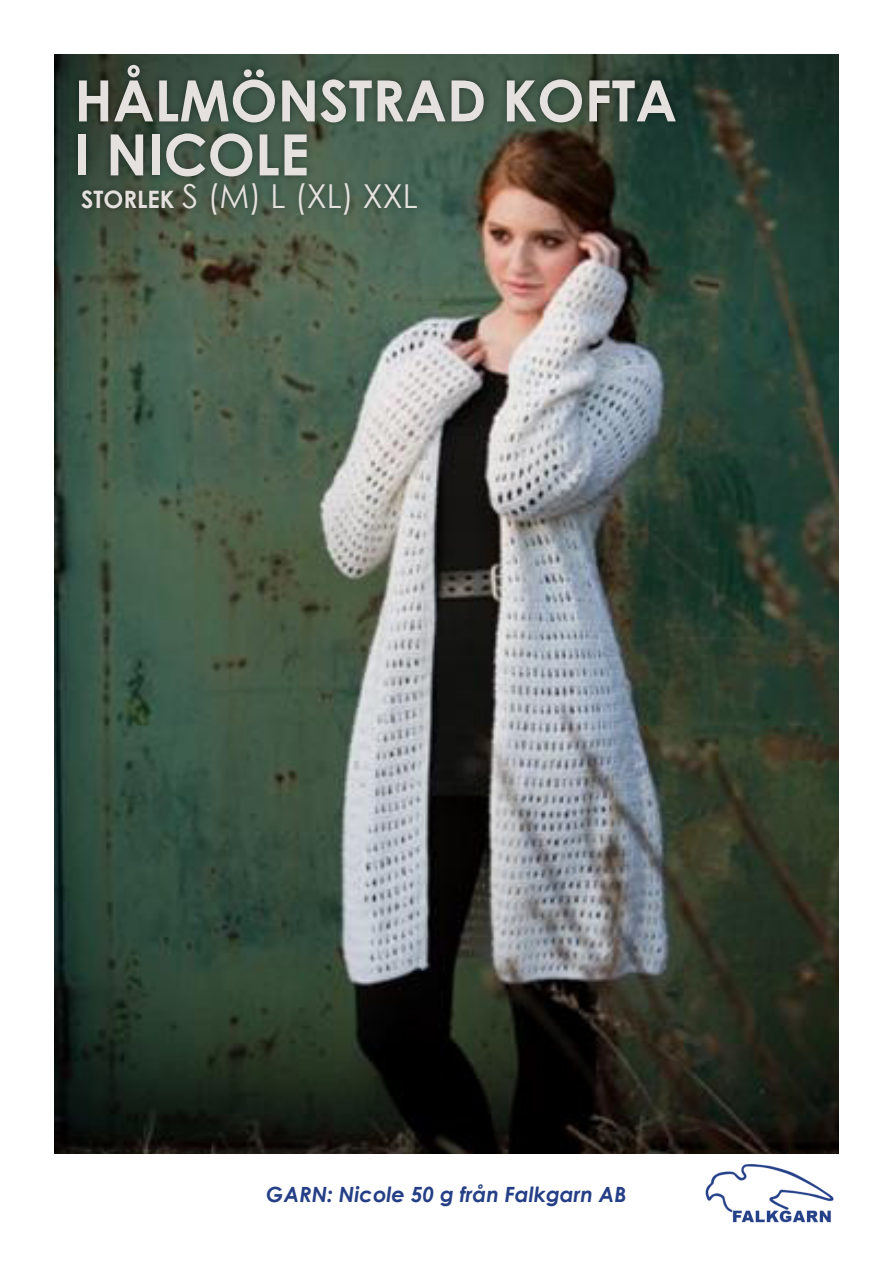
<style>
.page{position:relative;width:893px;height:1263px;background:#fff}
.page>*{position:absolute;margin:0;border:0;box-sizing:border-box;transform-origin:0 0}
.t1{font:700 57px/54px "Century Gothic";color:#e5e1de}
.t2{font:33px "Century Gothic";color:#e5e1de}
.t3{font:italic 700 21px "Century Gothic";color:#253f87}
.s1{font-weight:700;font-size:24px}
</style>
<div class="page">
<img style="left:705px;top:1164px;width:129px;height:59px">
<img style="left:54px;top:54px;width:785px;height:1100px">
<div style="left:70px;top:58px;width:613px;height:165px;background:#000;opacity:.42"></div>
<h1 class="t1" style="left:74px;top:72px;width:604px">HÅLMÖNSTRAD KOFTA<br>I NICOLE</h1>
<h2 class="t2" style="left:81px;top:176px;width:338px"><span class="s1">STORLEK</span> S (M) L (XL) XXL</h2>
<p class="t3" style="left:266px;top:1181px;width:362px">GARN: Nicole 50 g från Falkgarn AB</p>
</div>
